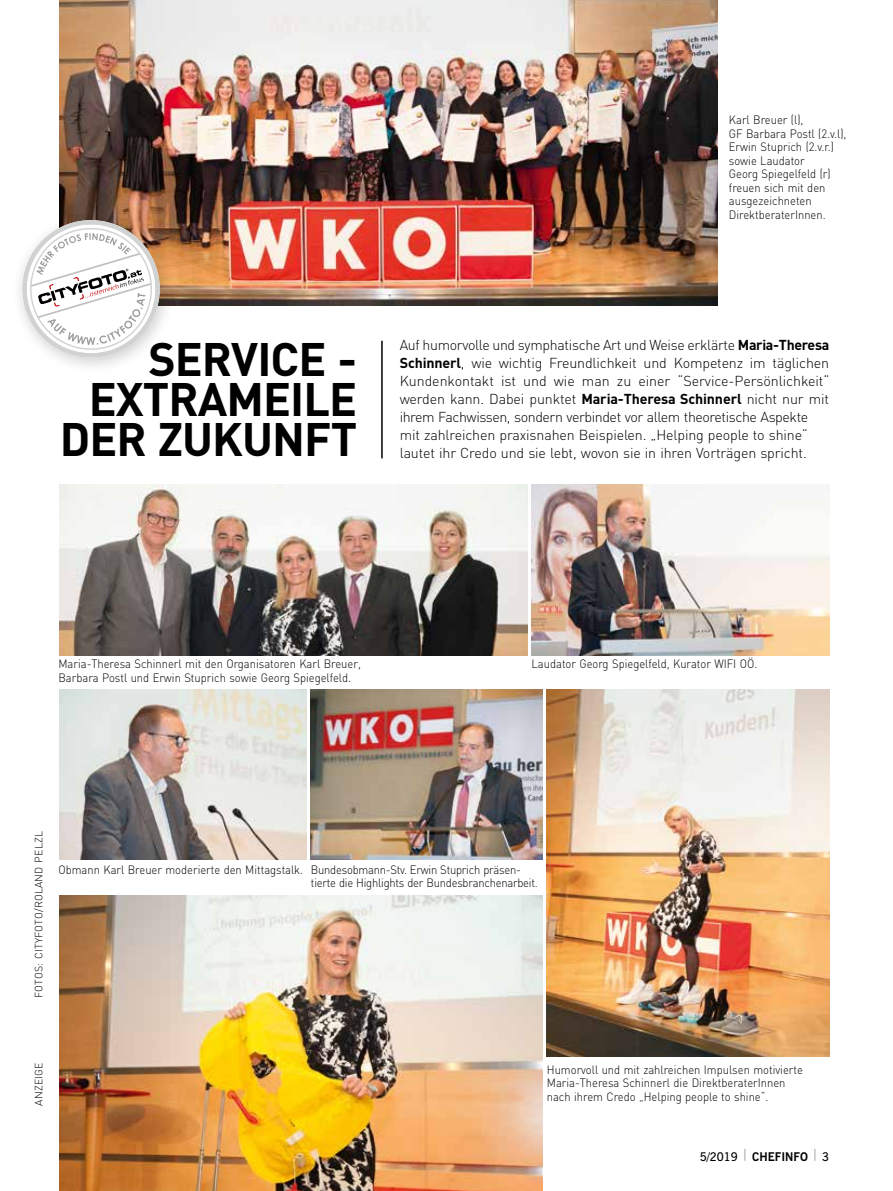
<style>
.page{position:relative;width:893px;height:1191px;background:#fff}
.page>*{position:absolute;margin:0;border:0;box-sizing:border-box;transform-origin:0 0}
.t1{font:46.35px/40.2px "DIN Bold";letter-spacing:-.02em;color:#000;text-align:right}
.t2{font:14.25px/18px "DIN Light";letter-spacing:-.01em;color:#000}
.t3{font:12px/13.5px "DIN Light";color:#000;scale:.93 1}
.t4{font:12px/13.5px "DIN Light";letter-spacing:-.02em;color:#000;scale:.93 1}
.t5{font:700 12px "News Gothic BT";color:#000}
.t6{font:10.5px "DIN Light";letter-spacing:.02em;color:#000}
.s1{font-family:"DIN Bold"}
.s2{font-weight:600}
</style>
<div class="page">
<hr style="left:381px;top:341px;width:2px;height:117px;background:#000">
<img style="left:60px;top:0;width:658px;height:305px">
<img style="left:60px;top:485px;width:468px;height:170px">
<img style="left:531px;top:485px;width:298px;height:170px">
<img style="left:60px;top:689px;width:246px;height:170px">
<img style="left:311px;top:689px;width:232px;height:170px">
<img style="left:547px;top:689px;width:282px;height:367px">
<img style="left:60px;top:895px;width:483px;height:296px">
<div style="left:11px;top:210px;width:165px;height:165px;background:#000;opacity:.2"></div>
<svg style="left:13px;top:211px;width:156px;height:156px"></svg>
<p class="t3" style="left:729px;top:113px;width:128px">Karl Breuer (l),<br>GF Barbara Postl (2.v.l),<br>Erwin Stuprich (2.v.r.) sowie Laudator<br>Georg Spiegelfeld (r) freuen sich mit den ausgezeichneten<br>DirektberaterInnen.</p>
<h1 class="t1" style="left:60px;top:337px;width:299px">SERVICE -<br>EXTRAMEILE<br>DER ZUKUNFT</h1>
<p class="t2" style="left:400px;top:336px;width:431px">Auf humorvolle und symphatische Art und Weise erklärte <span class="s1">Maria-Theresa Schinnerl</span>, wie wichtig Freundlichkeit und Kompetenz im täglichen Kundenkontakt ist und wie man zu einer “Service-Persönlichkeit“ werden kann. Dabei punktet <span class="s1">Maria-Theresa Schinnerl</span> nicht nur mit ihrem Fachwissen, sondern verbindet vor allem theoretische Aspekte mit zahlreichen praxisnahen Beispielen. „Helping people to shine“ lautet ihr Credo und sie lebt, wovon sie in ihren Vorträgen spricht.</p>
<p class="t3" style="left:58px;top:657px;width:327px">Maria-Theresa Schinnerl mit den Organisatoren Karl Breuer,<br>Barbara Postl und Erwin Stuprich sowie Georg Spiegelfeld.</p>
<p class="t3" style="left:531px;top:657px;width:244px">Laudator Georg Spiegelfeld, Kurator WIFI OÖ.</p>
<p class="t6" style="left:32px;top:998px;width:168px;rotate:-90deg">FOTOS: CITYFOTO/ROLAND PELZL</p>
<p class="t4" style="left:311px;top:862px;width:245px;text-indent:-252px">Obmann Karl Breuer moderierte den Mittagstalk. Bundesobmann-Stv. Erwin Stuprich präsen&shy;tierte die Highlights der Bundesbranchenarbeit.</p>
<p class="t6" style="left:32px;top:1106px;width:45px;rotate:-90deg">ANZEIGE</p>
<p class="t3" style="left:547px;top:1062px;width:277px">Humorvoll und mit zahlreichen Impulsen motivierte<br>Maria-Theresa Schinnerl die DirektberaterInnen nach ihrem Credo „Helping people to shine“.</p>
<p class="t5" style="left:700px;top:1149px;width:131px"><span class="s2">5/2019</span> <sup>|</sup> CHEFINFO <sup>|</sup> <span class="s2">3</span></p>
</div>
